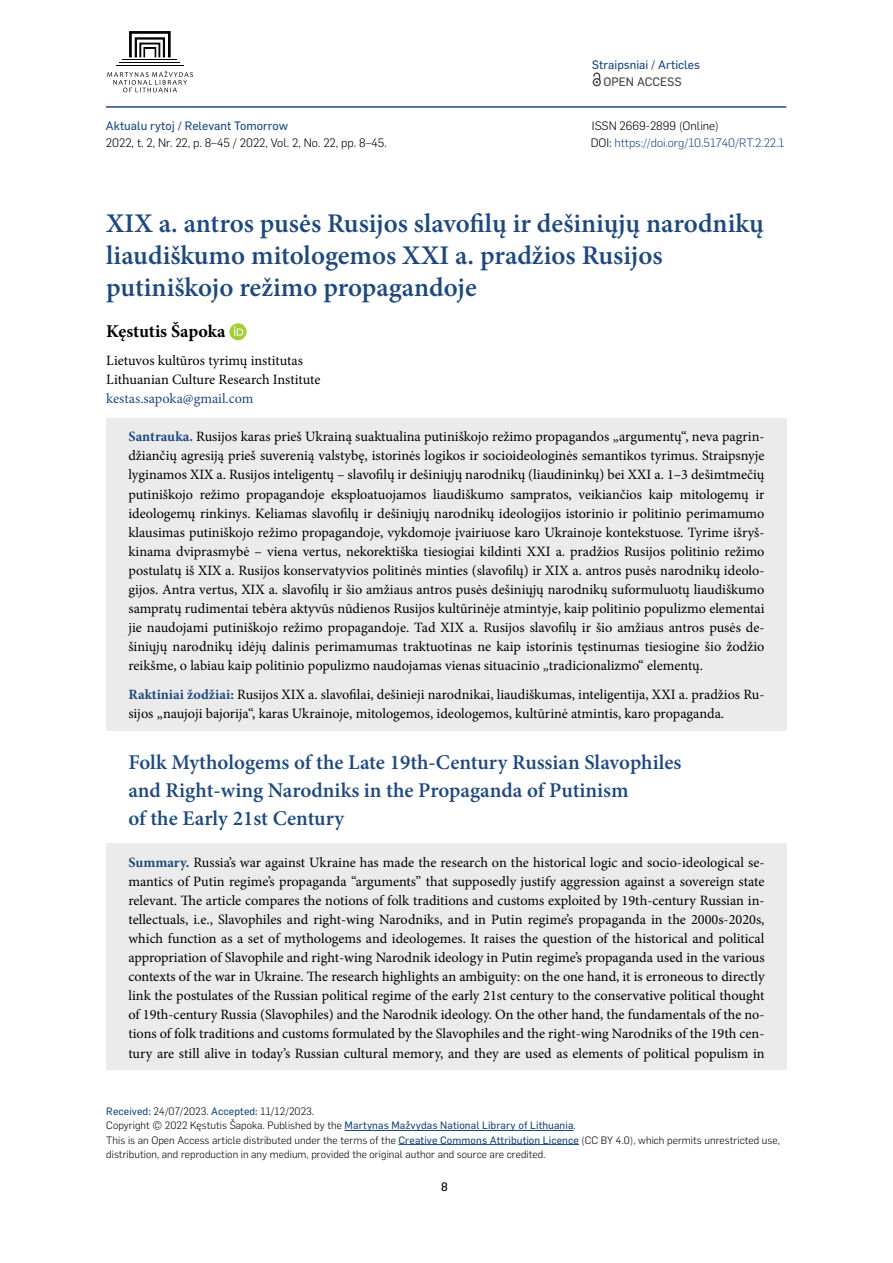
<style>
.page{position:relative;width:893px;height:1263px;background:#fff}
.page>*{position:absolute;margin:0;border:0;box-sizing:border-box;transform-origin:0 0}
.Skyriaus_pavadinimas{font:600 27px/32px "Minion Pro";color:#1f497d}
.Abstract_PAVADINIMAS{font:600 21px/28.3px "Minion Pro";color:#1f497d}
.Autorius{font:700 18px "Minion Pro";letter-spacing:-.005em;color:#000}
.Abstract{font:14.25px/19px "Minion Pro";color:#000;text-align:justify}
.Abrtract_EN{font:14.25px/19px "Minion Pro";color:#000;text-align:justify}
.Keywords{font:14.25px/19px "Minion Pro";color:#000}
.Unversitetas{font:14.25px "Minion Pro";letter-spacing:-.005em;color:#000}
.Unversitetas-2{font:14.25px "Minion Pro";color:#1f497d}
.tekstas{font:300 12px "Flama";color:#000}
.tekstas-2{font:300 12px "Flama";letter-spacing:-.005em;color:#1f497d}
.tekstas-3{font:12px "Flama";color:#1f497d}
.STR{font:12px "Flama";color:#1f497d}
.STR-2{font:12px "Flama";color:#464646}
.t1{font:12px "Flama";color:#000}
.Received{font:300 10.5px/14.1px "Flama";letter-spacing:.005em;color:#000}
.s1{color:#000}
.s2{font-weight:700;color:#1f497d}
.s3{font-weight:400;color:#1f497d}
</style>
<div class="page">
<hr style="left:106px;top:106px;width:680px;height:2px;background:#1f497d">
<svg style="left:130px;top:32px;width:40px;height:25px"></svg>
<hr style="left:123px;top:59px;width:54px;height:1px;background:#000">
<hr style="left:119px;top:62px;width:61px;height:1px;background:#000">
<hr style="left:116px;top:65px;width:68px;height:1px;background:#000">
<svg style="left:107px;top:71px;width:86px;height:21px"></svg>
<hr style="left:345px;top:1130px;width:229px;height:1px;background:#1f497d">
<hr style="left:398px;top:1144px;width:181px;height:1px;background:#1f497d">
<svg style="left:593px;top:72px;width:8px;height:36px"></svg>
<div style="left:229px;top:323px;width:18px;height:17px;background:#a5ce3a;border-radius:50%"></div>
<svg style="left:234px;top:326px;width:9px;height:10px"></svg>
<div style="left:106px;top:418px;width:681px;height:265px;background:#ebebeb"></div>
<div style="left:106px;top:676px;width:681px;height:55px;background:#ebebeb"></div>
<div style="left:106px;top:843px;width:681px;height:227px;background:#ebebeb"></div>
<p class="STR" style="left:592px;top:58px;width:110px">Straipsniai / Articles</p>
<p class="STR-2" style="left:603px;top:74px;width:80px">OPEN ACCESS</p>
<p class="tekstas-3" style="left:106px;top:119px;width:184px">Aktualu rytoj / Relevant Tomorrow</p>
<p class="tekstas" style="left:592px;top:118px;width:128px">ISSN 2669-2899 (Online)</p>
<p class="tekstas" style="left:106px;top:134px;width:282px">2022, t. 2, Nr. 22, p. 8–45 / 2022, Vol. 2, No. 22, pp. 8–45.</p>
<p class="tekstas-2" style="left:591px;top:134px;width:195px"><span class="s1">DOI:</span> https://doi.org/10.51740/RT.2.22.1</p>
<p class="Skyriaus_pavadinimas" style="left:106px;top:207px;width:659px">XIX a. antros pusės Rusijos slavofilų ir dešiniųjų narodnikų liaudiškumo mitologemos XXI a. pradžios Rusijos putiniškojo režimo propagandoje</p>
<p class="Autorius" style="left:106px;top:319px;width:121px">Kęstutis Šapoka</p>
<p class="Unversitetas" style="left:106px;top:351px;width:198px">Lietuvos kultūros tyrimų institutas</p>
<p class="Unversitetas" style="left:106px;top:370px;width:216px">Lithuanian Culture Research Institute</p>
<p class="Unversitetas-2" style="left:106px;top:389px;width:149px">kestas.sapoka@gmail.com</p>
<p class="Abstract" style="left:128px;top:427px;width:638px"><span class="s2">Santrauka.</span> Rusijos karas prieš Ukrainą suaktualina putiniškojo režimo propagandos „argumentų“, neva pagrin&shy;džiančių agresiją prieš suverenią valstybę, istorinės logikos ir socioideologinės semantikos tyrimus. Straipsnyje lyginamos XIX a. Rusijos inteligentų – slavofilų ir dešiniųjų narodnikų (liaudininkų) bei XXI a. 1–3 dešimtmečių putiniškojo režimo propagandoje eksploatuojamos liaudiškumo sampratos, veikiančios kaip mitologemų ir ideologemų rinkinys. Keliamas slavofilų ir dešiniųjų narodnikų ideologijos istorinio ir politinio perimamumo klausimas putiniškojo režimo propagandoje, vykdomoje įvairiuose karo Ukrainoje kontekstuose. Tyrime išryš&shy;kinama dviprasmybė – viena vertus, nekorektiška tiesiogiai kildinti XXI a. pradžios Rusijos politinio režimo postulatų iš XIX a. Rusijos konservatyvios politinės minties (slavofilų) ir XIX a. antros pusės narodnikų ideolo&shy;gijos. Antra vertus, XIX a. slavofilų ir šio amžiaus antros pusės dešiniųjų narodnikų suformuluotų liaudiškumo sampratų rudimentai tebėra aktyvūs nūdienos Rusijos kultūrinėje atmintyje, kaip politinio populizmo elementai jie naudojami putiniškojo režimo propagandoje. Tad XIX a. Rusijos slavofilų ir šio amžiaus antros pusės de&shy;šiniųjų narodnikų idėjų dalinis perimamumas traktuotinas ne kaip istorinis tęstinumas tiesiogine šio žodžio reikšme, o labiau kaip politinio populizmo naudojamas vienas situacinio „tradicionalizmo“ elementų.</p>
<p class="Keywords" style="left:128px;top:685px;width:638px"><span class="s2">Raktiniai žodžiai:</span> Rusijos XIX a. slavofilai, dešinieji narodnikai, liaudiškumas, inteligentija, XXI a. pradžios Ru&shy;sijos „naujoji bajorija“, karas Ukrainoje, mitologemos, ideologemos, kultūrinė atmintis, karo propaganda.</p>
<p class="Abstract_PAVADINIMAS" style="left:128px;top:748px;width:555px">Folk Mythologems of the Late 19th-Century Russian Slavophiles and Right-wing Narodniks in the Propaganda of Putinism<br>of the Early 21st Century</p>
<p class="Abrtract_EN" style="left:128px;top:852px;width:638px"><span class="s2">Summary.</span> Russia’s war against Ukraine has made the research on the historical logic and socio-ideological se&shy;mantics of Putin regime’s propaganda “arguments” that supposedly justify aggression against a sovereign state relevant. The article compares the notions of folk traditions and customs exploited by 19th-century Russian in&shy;tellectuals, i.e., Slavophiles and right-wing Narodniks, and in Putin regime’s propaganda in the 2000s-2020s, which function as a set of mythologems and ideologemes. It raises the question of the historical and political appropriation of Slavophile and right-wing Narodnik ideology in Putin regime’s propaganda used in the various contexts of the war in Ukraine. The research highlights an ambiguity: on the one hand, it is erroneous to directly link the postulates of the Russian political regime of the early 21st century to the conservative political thought of 19th-century Russia (Slavophiles) and the Narodnik ideology. On the other hand, the fundamentals of the no&shy;tions of folk traditions and customs formulated by the Slavophiles and the right-wing Narodniks of the 19th cen&shy;tury are still alive in today’s Russian cultural memory, and they are used as elements of political populism in</p>
<p class="Received" style="left:106px;top:1104px;width:209px"><span class="s3">Received:</span> 24/07/2023. <span class="s3">Accepted:</span> 11/12/2023.</p>
<p class="Received" style="left:106px;top:1118px;width:675px">Copyright © 2022 Kęstutis Šapoka. Published by the <span class="s3">Martynas Mažvydas National Library of Lithuania</span>.<br>This is an Open Access article distributed under the terms of the <span class="s3">Creative Commons Attribution Licence</span> (CC BY 4.0), which permits unrestricted use, distribution, and reproduction in any medium, provided the original author and source are credited.</p>
<p class="t1" style="left:441px;top:1179px;width:8px">8</p>
</div>
